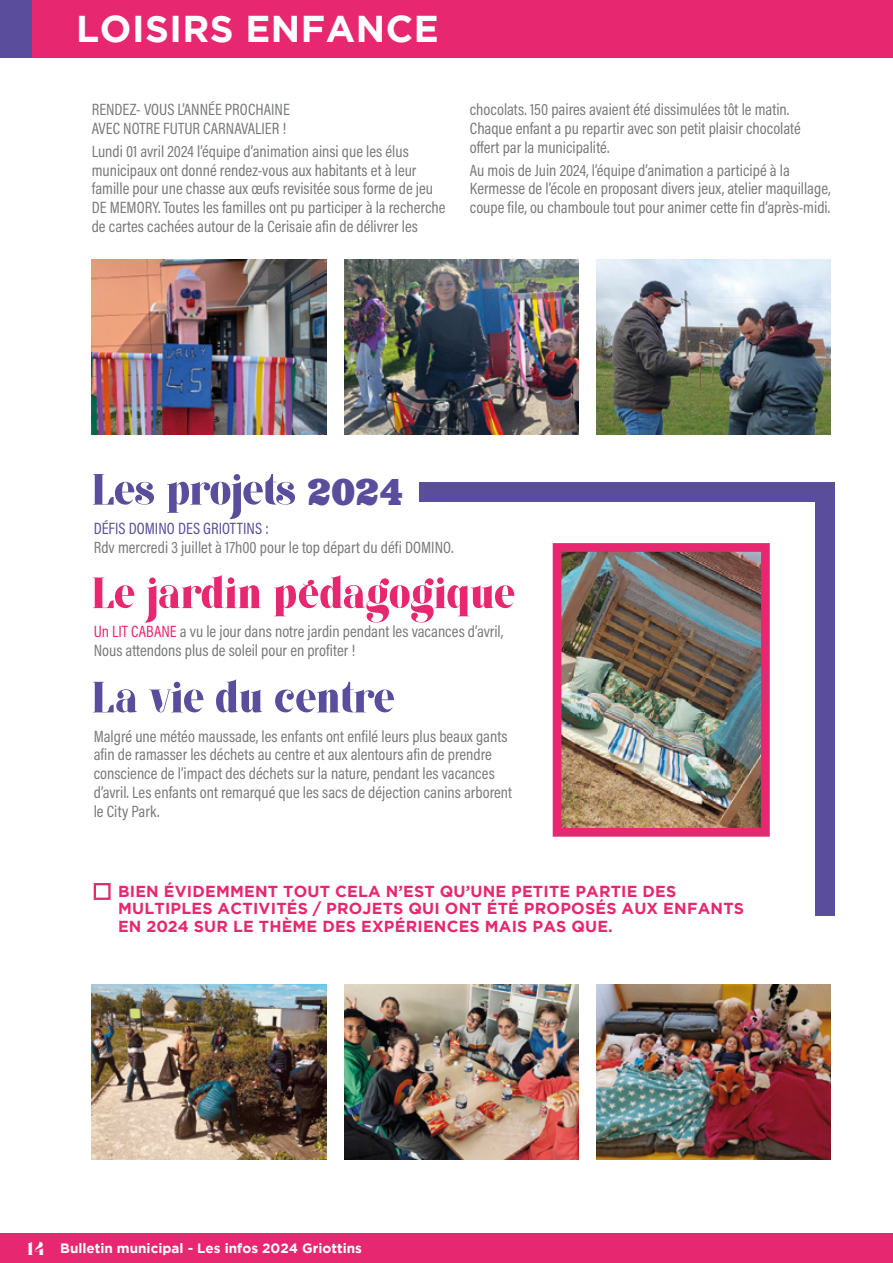
<style>
.page{position:relative;width:893px;height:1263px;background:#fff}
.page>*{position:absolute;margin:0;border:0;box-sizing:border-box;transform-origin:0 0}
.t1{font:900 52.35px "KAGE DEMO FONT";letter-spacing:-.01em;color:#5a4d9b}
.t2{font:900 52.35px "KAGE DEMO FONT";letter-spacing:-.01em;color:#e72770}
.t3{font:700 37.2px "Gotham";letter-spacing:.015em;color:#fff}
.t4{font:16.5px/18.8px "Acumin Variable Concept";color:#787979}
.t5{font:16.5px "Acumin Variable Concept";color:#5a4d9b}
.t6{font:700 15.9px/17.4px "Gotham";letter-spacing:.015em;color:#e72770}
.t7{font:700 13.5px "Gotham";color:#fff}
.s1{font-family:"Egyptian EF";font-weight:700;font-stretch:expanded;font-size:39px}
.s2{color:#e72770}
.s3{font-family:"KAGE DEMO FONT";font-weight:900;font-size:22.5px}
</style>
<div class="page">
<div style="left:0;top:1233px;width:893px;height:30px;background:#e72770"></div>
<div style="left:0;top:0;width:37px;height:57px;background:#5a4d9b"></div>
<div style="left:33px;top:0;width:860px;height:57px;background:#e72770"></div>
<img style="left:92px;top:259px;width:234px;height:175px">
<img style="left:344px;top:259px;width:234px;height:175px">
<img style="left:596px;top:259px;width:235px;height:175px">
<img style="left:92px;top:984px;width:234px;height:175px">
<img style="left:344px;top:984px;width:234px;height:175px">
<img style="left:596px;top:984px;width:235px;height:175px">
<div style="left:815px;top:482px;width:20px;height:433px;background:#5a4d9b"></div>
<div style="left:419px;top:482px;width:416px;height:20px;background:#5a4d9b"></div>
<svg style="left:303px;top:579px;width:12px;height:7px"></svg>
<img style="left:563px;top:553px;width:197px;height:274px">
<div style="left:553px;top:543px;width:217px;height:294px;border:9px solid #e72770"></div>
<div style="left:94px;top:883px;width:17px;height:17px;border:2px solid #e72770"></div>
<h2 class="t3" style="left:76px;top:8px;width:364px">LOISIRS ENFANCE</h2>
<p class="t4" style="left:92px;top:99px;width:200px">RENDEZ- VOUS L’ANNÉE PROCHAINE<br>AVEC NOTRE FUTUR CARNAVALIER !</p>
<p class="t4" style="left:92px;top:141px;width:355px">Lundi 01 avril 2024 l’équipe d’animation ainsi que les élus municipaux ont donné rendez-vous aux habitants et à leur famille pour une chasse aux œufs revisitée sous forme de jeu DE MEMORY. Toutes les familles ont pu participer à la recherche de cartes cachées autour de la Cerisaie afin de délivrer les</p>
<p class="t4" style="left:470px;top:99px;width:332px">chocolats. 150 paires avaient été dissimulées tôt le matin.<br>Chaque enfant a pu repartir avec son petit plaisir chocolaté offert par la municipalité.</p>
<p class="t4" style="left:470px;top:160px;width:362px">Au mois de Juin 2024, l’équipe d’animation a participé à la<br>Kermesse de l’école en proposant divers jeux, atelier maquillage, coupe file, ou chamboule tout pour animer cette fin d’après-midi.</p>
<h1 class="t1" style="left:92px;top:467px;width:313px">Les projets <span class="s1">2024</span></h1>
<p class="t5" style="left:94px;top:517px;width:176px">DÉFIS DOMINO DES GRIOTTINS :</p>
<p class="t4" style="left:94px;top:537px;width:361px">Rdv mercredi 3 juillet à 17h00 pour le top départ du défi DOMINO.</p>
<h1 class="t2" style="left:92px;top:570px;width:425px">Le jardin pedagogique</h1>
<p class="t4" style="left:94px;top:621px;width:411px"><span class="s2">Un LIT CABANE</span> a vu le jour dans notre jardin pendant les vacances d’avril,<br>Nous attendons plus de soleil pour en profiter !</p>
<h1 class="t1" style="left:92px;top:674px;width:304px">La vie du centre</h1>
<p class="t4" style="left:94px;top:726px;width:420px">Malgré une météo maussade, les enfants ont enfilé leurs plus beaux gants afin de ramasser les déchets au centre et aux alentours afin de prendre conscience de l’impact des déchets sur la nature, pendant les vacances d’avril. Les enfants ont remarqué que les sacs de déjection canins arborent le City Park.</p>
<p class="t6" style="left:118px;top:882px;width:627px">BIEN ÉVIDEMMENT TOUT CELA N’EST QU’UNE PETITE PARTIE DES<br>MULTIPLES ACTIVITÉS / PROJETS QUI ONT ÉTÉ PROPOSÉS AUX ENFANTS<br>EN 2024 SUR LE THÈME DES EXPÉRIENCES MAIS PAS QUE.</p>
<p class="t7" style="left:28px;top:1241px;width:336px"><span class="s3">14</span> Bulletin municipal - Les infos 2024 Griottins</p>
</div>
